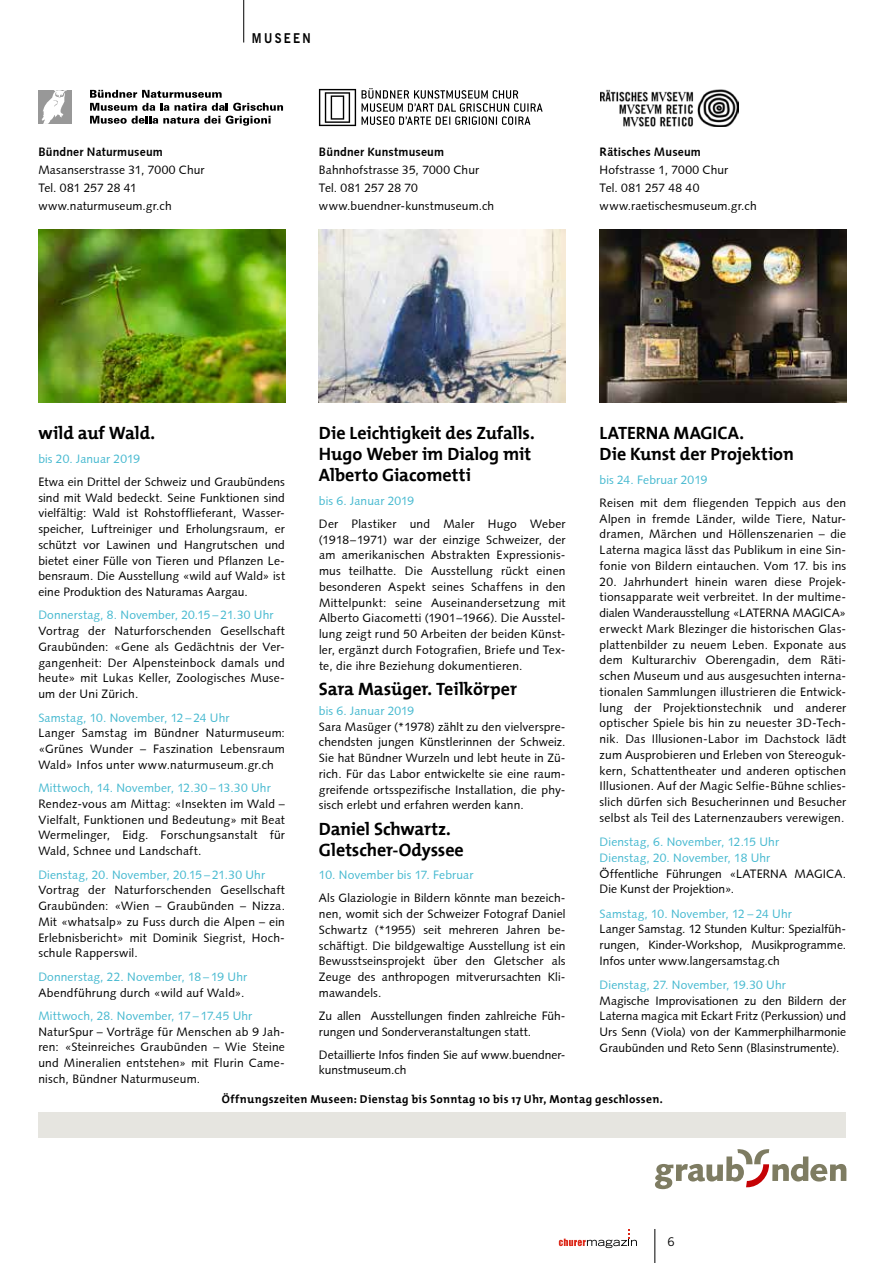
<style>
.page{position:relative;width:893px;height:1263px;background:#fff}
.page>*{position:absolute;margin:0;border:0;box-sizing:border-box;transform-origin:0 0}
.t1{font:700 18px/21px "The Mix";letter-spacing:-.005em;color:#000}
.t2{font:700 13.5px "News Gothic BT";letter-spacing:.2em;color:#000;scale:.86 1}
.t3{font:12px/15.8px "Syntax";letter-spacing:.015em;color:#000;text-align:justify}
.t4{font:12px/15.8px "Syntax";letter-spacing:.01em;color:#46b9d0}
.t5{font:700 12px "Syntax";letter-spacing:.015em;color:#000}
.t6{font:12px "News Gothic BT";color:#000}
.t7{font:700 11.55px "The Mix";letter-spacing:.035em;color:#000}
</style>
<div class="page">
<hr style="left:654px;top:1229px;width:1px;height:34px;background:#000">
<svg style="left:559px;top:1229px;width:78px;height:19px"></svg>
<hr style="left:243px;top:0;width:1px;height:43px;background:#000">
<svg style="left:655px;top:1149px;width:191px;height:40px"></svg>
<div style="left:38px;top:1112px;width:808px;height:25px;background:#e6e5e0"></div>
<img style="left:600px;top:230px;width:246px;height:173px">
<img style="left:319px;top:230px;width:247px;height:173px">
<svg style="left:90px;top:90px;width:193px;height:36px"></svg>
<div style="left:38px;top:90px;width:34px;height:34px;background:#989898"></div>
<img style="left:41px;top:90px;width:25px;height:34px">
<svg style="left:362px;top:88px;width:181px;height:37px"></svg>
<svg style="left:319px;top:89px;width:37px;height:37px"></svg>
<img style="left:39px;top:230px;width:247px;height:173px">
<img style="left:600px;top:89px;width:139px;height:38px">
<p class="t5" style="left:38px;top:145px;width:126px">Bündner Naturmuseum</p>
<p class="t3" style="left:38px;top:161px;width:168px;line-height:18px;text-align:left">Masanserstrasse 31, 7000 Chur<br>Tel. 081 257 28 41 www.naturmuseum.gr.ch</p>
<p class="t2" style="left:252px;top:29px;width:70px">MUSEEN</p>
<p class="t5" style="left:319px;top:145px;width:127px">Bündner Kunstmuseum</p>
<p class="t3" style="left:319px;top:161px;width:177px;line-height:18px;text-align:left">Bahnhofstrasse 35, 7000 Chur<br>Tel. 081 257 28 70 www.buendner-kunstmuseum.ch</p>
<p class="t5" style="left:600px;top:145px;width:103px">Rätisches Museum</p>
<p class="t3" style="left:600px;top:161px;width:159px;line-height:18px;text-align:left">Hofstrasse 1, 7000 Chur<br>Tel. 081 257 48 40 www.raetischesmuseum.gr.ch</p>
<h1 class="t1" style="left:319px;top:421px;width:217px">Die Leichtigkeit des Zufalls.<br>Hugo Weber im Dialog mit<br>Alberto Giacometti</h1>
<p class="t4" style="left:319px;top:493px;width:97px">bis 6. Januar 2019</p>
<p class="t3" style="left:319px;top:516px;width:248px">Der Plastiker und Maler Hugo Weber (1918–1971) war der einzige Schweizer, der am amerikanischen Abstrakten Expressionis&shy;mus teilhatte. Die Ausstellung rückt einen besonderen Aspekt seines Schaffens in den Mittelpunkt: seine Auseinandersetzung mit Alberto Giacometti (1901–1966). Die Ausstel&shy;lung zeigt rund 50 Arbeiten der beiden Künst&shy;ler, ergänzt durch Fotografien, Briefe und Tex&shy;te, die ihre Beziehung dokumentieren.</p>
<h1 class="t1" style="left:319px;top:678px;width:200px">Sara Masüger. Teilkörper</h1>
<p class="t4" style="left:319px;top:703px;width:97px">bis 6. Januar 2019</p>
<p class="t3" style="left:319px;top:719px;width:248px">Sara Masüger (*1978) zählt zu den vielverspre&shy;chendsten jungen Künstlerinnen der Schweiz.<br>Sie hat Bündner Wurzeln und lebt heute in Zü&shy;rich. Für das Labor entwickelte sie eine raum&shy;greifende ortsspezifische Installation, die phy&shy;sisch erlebt und erfahren werden kann.</p>
<h1 class="t1" style="left:319px;top:818px;width:146px">Daniel Schwartz.<br>Gletscher-Odyssee</h1>
<p class="t4" style="left:319px;top:867px;width:156px">10. November bis 17. Februar</p>
<p class="t3" style="left:319px;top:890px;width:248px">Als Glaziologie in Bildern könnte man bezeich&shy;nen, womit sich der Schweizer Fotograf Daniel Schwartz (*1955) seit mehreren Jahren be&shy;schäftigt. Die bildgewaltige Ausstellung ist ein Bewusstseinsprojekt über den Gletscher als Zeuge des anthropogen mitverursachten Kli&shy;mawandels.</p>
<p class="t3" style="left:319px;top:1008px;width:248px">Zu allen Ausstellungen finden zahlreiche Füh&shy;rungen und Sonderveranstaltungen statt.</p>
<p class="t3" style="left:319px;top:1047px;width:248px">Detaillierte Infos finden Sie auf www.buendner&shy;kunstmuseum.ch</p>
<p class="t7" style="left:222px;top:1090px;width:442px">Öffnungszeiten Museen: Dienstag bis Sonntag 10 bis 17 Uhr, Montag geschlossen.</p>
<h1 class="t1" style="left:38px;top:421px;width:118px">wild auf Wald.</h1>
<p class="t4" style="left:38px;top:451px;width:103px">bis 20. Januar 2019</p>
<p class="t3" style="left:38px;top:474px;width:248px">Etwa ein Drittel der Schweiz und Graubündens sind mit Wald bedeckt. Seine Funktionen sind vielfältig: Wald ist Rohstofflieferant, Wasser&shy;speicher, Luftreiniger und Erholungsraum, er schützt vor Lawinen und Hangrutschen und bietet einer Fülle von Tieren und Pflanzen Le&shy;bensraum. Die Ausstellung «wild auf Wald» ist eine Produktion des Naturamas Aargau.</p>
<p class="t4" style="left:38px;top:607px;width:237px">Donnerstag, 8. November, 20.15 – 21.30 Uhr</p>
<p class="t3" style="left:38px;top:623px;width:248px">Vortrag der Naturforschenden Gesellschaft Graubünden: «Gene als Gedächtnis der Ver&shy;gangenheit: Der Alpensteinbock damals und heute» mit Lukas Keller, Zoologisches Muse&shy;um der Uni Zürich.</p>
<p class="t4" style="left:38px;top:710px;width:193px">Samstag, 10. November, 12 – 24 Uhr</p>
<p class="t3" style="left:38px;top:725px;width:248px">Langer Samstag im Bündner Naturmuseum: «Grünes Wunder – Faszination Lebensraum Wald» Infos unter www.naturmuseum.gr.ch</p>
<p class="t4" style="left:38px;top:780px;width:234px">Mittwoch, 14. November, 12.30 – 13.30 Uhr</p>
<p class="t3" style="left:38px;top:796px;width:248px">Rendez-vous am Mittag: «Insekten im Wald – Vielfalt, Funktionen und Bedeutung» mit Beat Wermelinger, Eidg. Forschungsanstalt für Wald, Schnee und Landschaft.</p>
<p class="t4" style="left:38px;top:867px;width:228px">Dienstag, 20. November, 20.15 – 21.30 Uhr</p>
<p class="t3" style="left:38px;top:882px;width:248px">Vortrag der Naturforschenden Gesellschaft Graubünden: «Wien – Graubünden – Nizza.<br>Mit «whatsalp» zu Fuss durch die Alpen – ein Erlebnisbericht» mit Dominik Siegrist, Hoch&shy;schule Rapperswil.</p>
<p class="t4" style="left:38px;top:969px;width:210px">Donnerstag, 22. November, 18 – 19 Uhr</p>
<p class="t3" style="left:38px;top:984px;width:208px">Abendführung durch «wild auf Wald».</p>
<p class="t4" style="left:38px;top:1008px;width:215px">Mittwoch, 28. November, 17 – 17.45 Uhr</p>
<p class="t3" style="left:38px;top:1024px;width:248px">NaturSpur – Vorträge für Menschen ab 9 Jah&shy;ren: «Steinreiches Graubünden – Wie Steine und Mineralien entstehen» mit Flurin Came&shy;nisch, Bündner Naturmuseum.</p>
<h1 class="t1" style="left:600px;top:421px;width:196px">LATERNA MAGICA.<br>Die Kunst der Projektion</h1>
<p class="t4" style="left:600px;top:472px;width:109px">bis 24. Februar 2019</p>
<p class="t3" style="left:600px;top:495px;width:248px">Reisen mit dem fliegenden Teppich aus den Alpen in fremde Länder, wilde Tiere, Natur&shy;dramen, Märchen und Höllenszenarien – die Laterna magica lässt das Publikum in eine Sin&shy;fonie von Bildern eintauchen. Vom 17. bis ins</p>
<p class="t3" style="left:600px;top:574px;width:248px">20. Jahrhundert hinein waren diese Projek&shy;tionsapparate weit verbreitet. In der multime&shy;dialen Wanderausstellung «LATERNA MAGICA» erweckt Mark Blezinger die historischen Glas&shy;plattenbilder zu neuem Leben. Exponate aus dem Kulturarchiv Oberengadin, dem Räti&shy;schen Museum und aus ausgesuchten interna&shy;tionalen Sammlungen illustrieren die Entwick&shy;lung der Projektionstechnik und anderer optischer Spiele bis hin zu neuester 3D-Tech&shy;nik. Das Illusionen-Labor im Dachstock lädt zum Ausprobieren und Erleben von Stereoguc&shy;kern, Schattentheater und anderen optischen Illusionen. Auf der Magic Selfie-Bühne schlies&shy;slich dürfen sich Besucherinnen und Besucher selbst als Teil des Laternenzaubers verewigen.</p>
<p class="t4" style="left:600px;top:834px;width:181px">Dienstag, 6. November, 12.15 Uhr<br>Dienstag, 20. November, 18 Uhr</p>
<p class="t3" style="left:600px;top:865px;width:248px">Öffentliche Führungen «LATERNA MAGICA.<br>Die Kunst der Projektion».</p>
<p class="t4" style="left:600px;top:905px;width:194px">Samstag, 10. November, 12 – 24 Uhr</p>
<p class="t3" style="left:600px;top:921px;width:248px">Langer Samstag. 12 Stunden Kultur: Spezialfüh&shy;rungen, Kinder-Workshop, Musikprogramme.<br>Infos unter www.langersamstag.ch</p>
<p class="t4" style="left:600px;top:977px;width:188px">Dienstag, 27. November, 19.30 Uhr</p>
<p class="t3" style="left:600px;top:993px;width:248px">Magische Improvisationen zu den Bildern der Laterna magica mit Eckart Fritz (Perkussion) und Urs Senn (Viola) von der Kammerphilharmonie Graubünden und Reto Senn (Blasinstrumente).</p>
<p class="t6" style="left:668px;top:1234px;width:9px">6</p>
</div>
